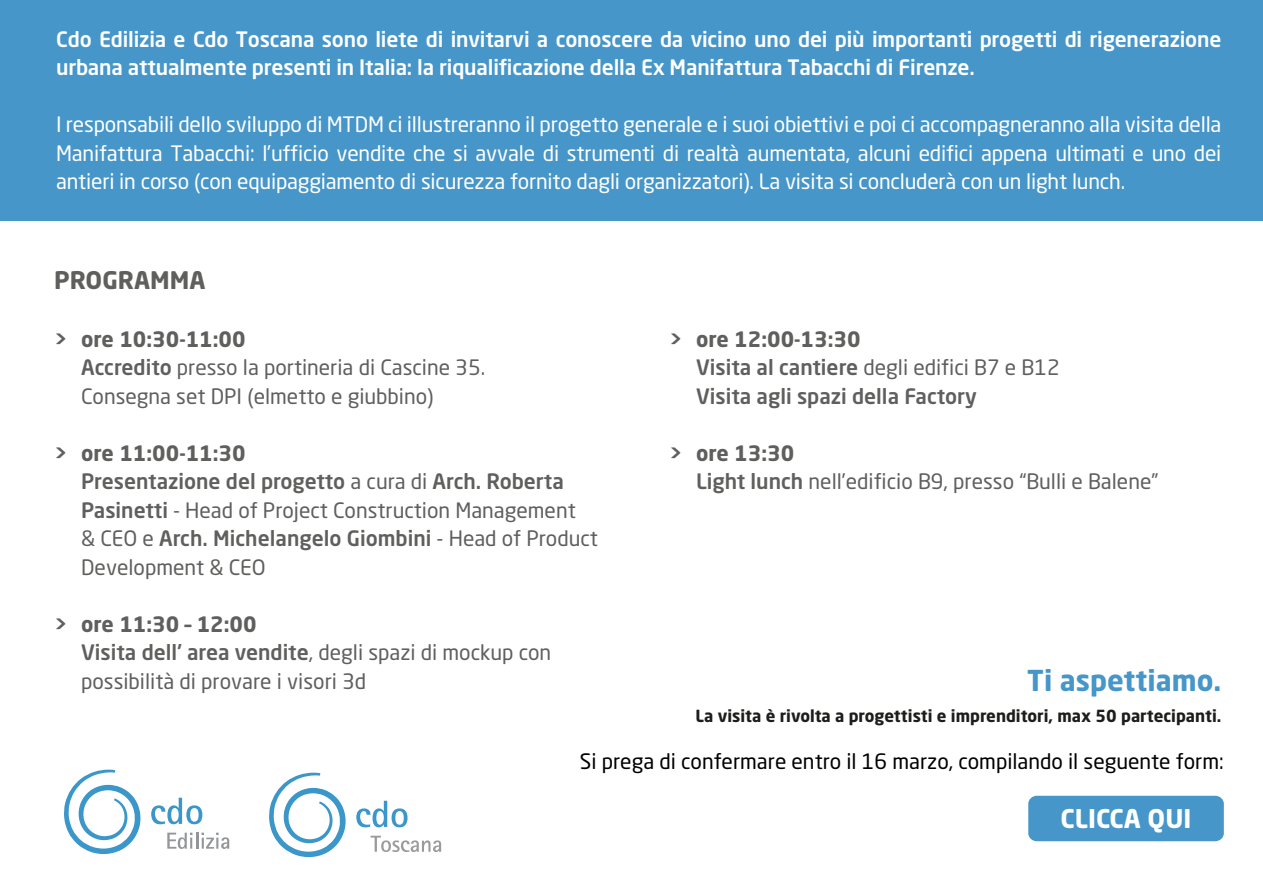
<style>
.page{position:relative;width:1263px;height:893px;background:#fff}
.page>*{position:absolute;margin:0;border:0;box-sizing:border-box;transform-origin:0 0}
.t1{font:700 28.5px "Neo Sans Std";color:#4696c9}
.t2{font:700 25.5px "Neo Sans Std";color:#fff}
.t3{font:700 24px "Neo Sans Std";color:#5f5f5e}
.t4{font:21px/28.5px "Neo Sans Std";color:#5f5f5e}
.t5{font:21px/28.5px "Neo Sans Std";letter-spacing:-.01em;color:#fff;text-align:justify}
.t6{font:500 21px/28.5px "Neo Sans Std";letter-spacing:-.01em;color:#fff}
.t7{font:500 21px/28.5px "Neo Sans Std";color:#5f5f5e}
.t8{font:21px "Neo Sans Std";color:#000}
.t9{font:700 16.5px "Neo Sans Std";color:#1d1d1b}
.s1{font-weight:700}
.s2{font-weight:500}
.s3{font-weight:400}
</style>
<div class="page">
<div style="left:0;top:0;width:1263px;height:221px;background:#4696c9"></div>
<div style="left:1028px;top:796px;width:196px;height:45px;background:#4696c9;border-radius:8px"></div>
<svg style="left:64px;top:770px;width:77px;height:84px"></svg>
<svg style="left:151px;top:798px;width:51px;height:26px"></svg>
<svg style="left:167px;top:833px;width:62px;height:16px"></svg>
<svg style="left:269px;top:773px;width:77px;height:84px"></svg>
<svg style="left:356px;top:801px;width:51px;height:26px"></svg>
<svg style="left:371px;top:836px;width:70px;height:16px"></svg>
<p class="t6" style="left:56px;top:24px;width:1167px">Cdo Edilizia e Cdo Toscana sono liete di invitarvi a conoscere da vicino uno dei più importanti progetti di rigenerazione urbana attualmente presenti in Italia: la riqualificazione della Ex Manifattura Tabacchi di Firenze.</p>
<p class="t5" style="left:56px;top:110px;width:1167px">I responsabili dello sviluppo di MTDM ci illustreranno il progetto generale e i suoi obiettivi e poi ci accompagneranno alla visita della Manifattura Tabacchi: l’ufficio vendite che si avvale di strumenti di realtà aumentata, alcuni edifici appena ultimati e uno dei antieri in corso (con equipaggiamento di sicurezza fornito dagli organizzatori). La visita si concluderà con un light lunch.</p>
<p class="t3" style="left:54px;top:265px;width:153px">PROGRAMMA</p>
<p class="t4" style="left:81px;top:324px;width:405px;text-indent:-27px"><span class="s1">&gt; ore 10:30-11:00<br></span><span class="s2">Accredito</span> presso la portineria di Cascine 35.<br>Consegna set DPI (elmetto e giubbino)</p>
<p class="t4" style="left:81px;top:438px;width:518px;text-indent:-27px"><span class="s1">&gt; ore 11:00-11:30<br></span><span class="s2">Presentazione del progetto</span> a cura di <span class="s2">Arch. Roberta Pasinetti</span> - Head of Project Construction Management<br>&amp; CEO e <span class="s2">Arch. Michelangelo Giombini</span> - Head of Product Development &amp; CEO</p>
<p class="t4" style="left:81px;top:609px;width:472px;text-indent:-27px"><span class="s1">&gt; ore 11:30 – 12:00<br></span><span class="s2">Visita dell’ area vendite</span>, degli spazi di mockup con possibilità di provare i visori 3d</p>
<p class="t7" style="left:696px;top:324px;width:365px;text-indent:-27px"><span class="s1">&gt; ore 12:00-13:30<br></span>Visita al cantiere <span class="s3">degli edifici B7 e B12<br></span>Visita agli spazi della Factory</p>
<p class="t4" style="left:696px;top:438px;width:464px;text-indent:-27px"><span class="s1">&gt; ore 13:30<br></span><span class="s2">Light lunch</span> nell’edificio B9, presso “Bulli e Balene”</p>
<h1 class="t1" style="left:1027px;top:662px;width:196px">Ti aspettiamo.</h1>
<p class="t9" style="left:695px;top:706px;width:527px">La visita è rivolta a progettisti e imprenditori, max 50 partecipanti.</p>
<p class="t8" style="left:580px;top:748px;width:645px">Si prega di confermare entro il 16 marzo, compilando il seguente form:</p>
<p class="t2" style="left:1060px;top:802px;width:132px">CLICCA QUI</p>
</div>
